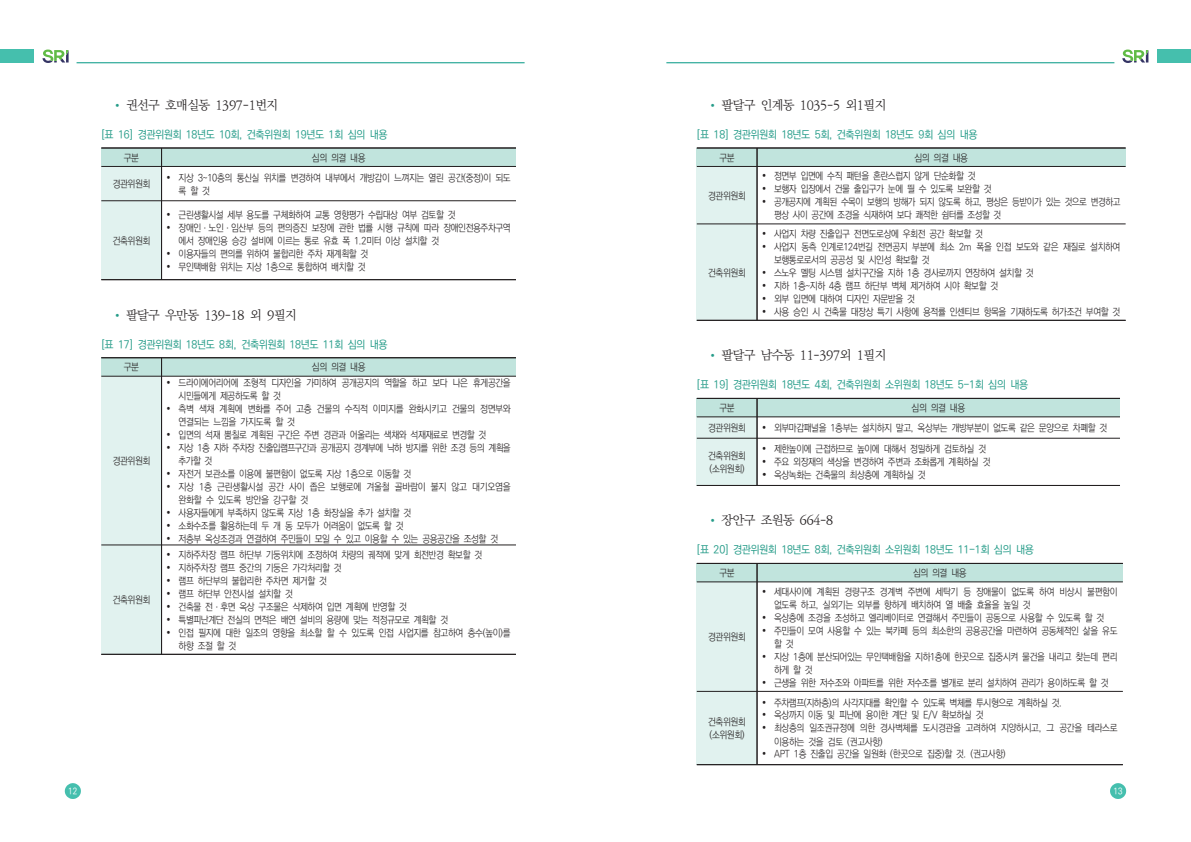
<style>
.page{position:relative;width:1191px;height:842px;background:#fff}
.page>*{position:absolute;margin:0;border:0;box-sizing:border-box;transform-origin:0 0}
.t1{font:300 12.5px "Ko Pub Batang";letter-spacing:-.04em;color:#231f20}
.t2{font:500 11px "Ko Pub Dotum";letter-spacing:-.05em;color:#269c89;scale:.95 1}
.t3{font:300 10px/13px "Ko Pub Dotum";letter-spacing:-.045em;color:#231f20;scale:.9 1}
.t4{font:500 9px "Ko Pub Dotum";color:#fff;scale:.89 1}
</style>
<div class="page">
<img style="left:64px;top:147px;width:1063px;height:645px">
<svg style="left:65px;top:783px;width:16px;height:16px"></svg>
<div style="left:101px;top:148px;width:60px;height:18px;background:#c1e4dd"></div>
<div style="left:161px;top:148px;width:355px;height:18px;background:#c1e4dd"></div>
<div style="left:101px;top:166px;width:60px;height:35px;background:#e1f2ef"></div>
<div style="left:101px;top:201px;width:60px;height:79px;background:#e1f2ef"></div>
<hr style="left:101px;top:166px;width:415px;height:1px;background:#231f20">
<hr style="left:101px;top:201px;width:415px;height:1px;background:#231f20">
<hr style="left:161px;top:148px;width:1px;height:132px;background:#231f20">
<hr style="left:101px;top:279px;width:415px;height:1px;background:#231f20">
<hr style="left:101px;top:148px;width:415px;height:1px;background:#231f20">
<div style="left:101px;top:358px;width:60px;height:18px;background:#c1e4dd"></div>
<div style="left:161px;top:358px;width:355px;height:18px;background:#c1e4dd"></div>
<div style="left:101px;top:376px;width:60px;height:169px;background:#e1f2ef"></div>
<div style="left:101px;top:545px;width:60px;height:109px;background:#e1f2ef"></div>
<hr style="left:101px;top:376px;width:415px;height:1px;background:#231f20">
<hr style="left:101px;top:545px;width:415px;height:1px;background:#231f20">
<hr style="left:161px;top:358px;width:1px;height:296px;background:#231f20">
<hr style="left:101px;top:654px;width:415px;height:1px;background:#231f20">
<hr style="left:101px;top:357px;width:415px;height:1px;background:#231f20">
<svg style="left:1110px;top:783px;width:16px;height:16px"></svg>
<div style="left:697px;top:148px;width:60px;height:18px;background:#c1e4dd"></div>
<div style="left:757px;top:148px;width:368px;height:18px;background:#c1e4dd"></div>
<div style="left:697px;top:166px;width:60px;height:58px;background:#e1f2ef"></div>
<div style="left:697px;top:224px;width:60px;height:96px;background:#e1f2ef"></div>
<hr style="left:697px;top:166px;width:428px;height:1px;background:#231f20">
<hr style="left:697px;top:224px;width:428px;height:1px;background:#231f20">
<hr style="left:757px;top:148px;width:1px;height:172px;background:#231f20">
<hr style="left:697px;top:320px;width:428px;height:1px;background:#231f20">
<hr style="left:697px;top:148px;width:428px;height:1px;background:#231f20">
<div style="left:697px;top:398px;width:60px;height:19px;background:#c1e4dd"></div>
<div style="left:757px;top:398px;width:362px;height:19px;background:#c1e4dd"></div>
<div style="left:697px;top:417px;width:60px;height:21px;background:#e1f2ef"></div>
<div style="left:697px;top:438px;width:60px;height:47px;background:#e1f2ef"></div>
<hr style="left:697px;top:417px;width:423px;height:1px;background:#231f20">
<hr style="left:697px;top:438px;width:423px;height:1px;background:#231f20">
<hr style="left:757px;top:398px;width:1px;height:87px;background:#231f20">
<hr style="left:697px;top:485px;width:423px;height:1px;background:#231f20">
<hr style="left:697px;top:398px;width:423px;height:1px;background:#231f20">
<div style="left:697px;top:563px;width:60px;height:19px;background:#c1e4dd"></div>
<div style="left:757px;top:563px;width:365px;height:19px;background:#c1e4dd"></div>
<div style="left:697px;top:582px;width:60px;height:109px;background:#e1f2ef"></div>
<div style="left:697px;top:691px;width:60px;height:74px;background:#e1f2ef"></div>
<hr style="left:697px;top:582px;width:425px;height:1px;background:#231f20">
<hr style="left:697px;top:691px;width:425px;height:1px;background:#231f20">
<hr style="left:757px;top:563px;width:1px;height:202px;background:#231f20">
<hr style="left:697px;top:764px;width:425px;height:1px;background:#231f20">
<hr style="left:697px;top:563px;width:425px;height:1px;background:#231f20">
<hr style="left:666px;top:63px;width:448px;height:1px;background:#009783">
<svg style="left:1122px;top:50px;width:26px;height:13px"></svg>
<div style="left:1157px;top:50px;width:34px;height:13px;background:#45bfad"></div>
<hr style="left:77px;top:63px;width:447px;height:1px;background:#009783">
<svg style="left:42px;top:50px;width:27px;height:13px"></svg>
<div style="left:0;top:50px;width:34px;height:13px;background:#45bfad"></div>
<p class="t1" style="left:126px;top:99px;width:154px">권선구 호매실동 1397-1번지</p>
<p class="t2" style="left:101px;top:129px;width:303px">[표 16] 경관위원회 18년도 10회, 건축위원회 19년도 1회 심의 내용</p>
<p class="t3" style="left:124px;top:152px;width:18px">구분</p>
<p class="t3" style="left:312px;top:152px;width:61px">심의 의결 내용</p>
<p class="t3" style="left:113px;top:178px;width:43px">경관위원회</p>
<p class="t3" style="left:179px;top:171px;width:370px">지상 3~10층의 통신실 위치를 변경하여 내부에서 개방감이 느껴지는 열린 공간(중정)이 되도 록 할 것</p>
<p class="t3" style="left:113px;top:235px;width:43px">건축위원회</p>
<p class="t3" style="left:179px;top:209px;width:370px">근린생활시설 세부 용도를 구체화하여 교통 영향평가 수립대상 여부 검토할 것<br>장애인ㆍ노인ㆍ임산부 등의 편의증진 보장에 관한 법률 시행 규칙에 따라 장애인전용주차구역 에서 장애인용 승강 설비에 이르는 통로 유효 폭 1.2미터 이상 설치할 것<br>이용자들의 편의를 위하여 불합리한 주차 재계획할 것<br>무인택배함 위치는 지상 1층으로 통합하여 배치할 것</p>
<p class="t1" style="left:126px;top:308px;width:172px">팔달구 우만동 139-18 외 9필지</p>
<p class="t2" style="left:101px;top:339px;width:303px">[표 17] 경관위원회 18년도 8회, 건축위원회 18년도 11회 심의 내용</p>
<p class="t3" style="left:124px;top:361px;width:18px">구분</p>
<p class="t3" style="left:312px;top:361px;width:61px">심의 의결 내용</p>
<p class="t3" style="left:113px;top:455px;width:43px">경관위원회</p>
<p class="t3" style="left:113px;top:594px;width:43px">건축위원회</p>
<p class="t3" style="left:179px;top:377px;width:371px">드라이에어리어에 조형적 디자인을 가미하여 공개공지의 역할을 하고 보다 나은 휴게공간을 시민들에게 제공하도록 할 것<br>측벽 색채 계획에 변화를 주어 고층 건물의 수직적 이미지를 완화시키고 건물의 정면부와 연결되는 느낌을 가지도록 할 것<br>입면의 석재 뿜칠로 계획된 구간은 주변 경관과 어울리는 색채와 석재재료로 변경할 것<br>지상 1층 지하 주차장 진출입램프구간과 공개공지 경계부에 낙하 방지를 위한 조경 등의 계획을 추가할 것<br>자전거 보관소를 이용에 불편함이 없도록 지상 1층으로 이동할 것<br>지상 1층 근린생활시설 공간 사이 좁은 보행로에 겨울철 골바람이 불지 않고 대기오염을 완화할 수 있도록 방안을 강구할 것<br>사용자들에게 부족하지 않도록 지상 1층 화장실을 추가 설치할 것<br>소화수조를 활용하는데 두 개 동 모두가 어려움이 없도록 할 것<br>저층부 옥상조경과 연결하여 주민들이 모일 수 있고 이용할 수 있는 공용공간을 조성할 것</p>
<p class="t3" style="left:179px;top:548px;width:370px">지하주차장 램프 하단부 기둥위치에 조정하여 차량의 궤적에 맞게 회전반경 확보할 것 지하주차장 램프 중간의 기둥은 가각처리할 것<br>램프 하단부의 불합리한 주차면 제거할 것<br>램프 하단부 안전시설 설치할 것<br>건축물 전ㆍ후면 옥상 구조물은 삭제하여 입면 계획에 반영할 것<br>특별피난계단 전실의 면적은 배연 설비의 용량에 맞는 적정규모로 계획할 것<br>인접 필지에 대한 일조의 영향을 최소할 할 수 있도록 인접 사업지를 참고하여 층수(높이)를 하향 조절 할 것</p>
<p class="t4" style="left:68px;top:787px;width:12px">12</p>
<p class="t1" style="left:721px;top:99px;width:166px">팔달구 인계동 1035-5 외1필지</p>
<p class="t2" style="left:697px;top:129px;width:297px">[표 18] 경관위원회 18년도 5회, 건축위원회 18년도 9회 심의 내용</p>
<p class="t3" style="left:719px;top:152px;width:18px">구분</p>
<p class="t3" style="left:914px;top:152px;width:61px">심의 의결 내용</p>
<p class="t3" style="left:708px;top:190px;width:43px">경관위원회</p>
<p class="t3" style="left:774px;top:170px;width:386px">정면부 입면에 수직 패턴을 혼란스럽지 않게 단순화할 것<br>보행자 입장에서 건물 출입구가 눈에 띌 수 있도록 보완할 것<br>공개공지에 계획된 수목이 보행의 방해가 되지 않도록 하고, 평상은 등받이가 있는 것으로 변경하고 평상 사이 공간에 조경을 식재하여 보다 쾌적한 쉼터를 조성할 것</p>
<p class="t3" style="left:708px;top:267px;width:43px">건축위원회</p>
<p class="t3" style="left:774px;top:228px;width:386px">사업지 차량 진출입구 전면도로상에 우회전 공간 확보할 것<br>사업지 동측 인계로124번길 전면공지 부분에 최소 2m 폭을 인접 보도와 같은 재질로 설치하여 보행통로로서의 공공성 및 시인성 확보할 것<br>스노우 멜팅 시스템 설치구간을 지하 1층 경사로까지 연장하여 설치할 것<br>지하 1층~지하 4층 램프 하단부 벽체 제거하여 시야 확보할 것<br>외부 입면에 대하여 디자인 자문받을 것<br>사용 승인 시 건축물 대장상 특기 사항에 용적률 인센티브 항목을 기재하도록 허가조건 부여할 것</p>
<p class="t1" style="left:721px;top:349px;width:166px">팔달구 남수동 11-397외 1필지</p>
<p class="t2" style="left:697px;top:379px;width:350px">[표 19] 경관위원회 18년도 4회, 건축위원회 소위원회 18년도 5-1회 심의 내용</p>
<p class="t3" style="left:719px;top:402px;width:18px">구분</p>
<p class="t3" style="left:911px;top:402px;width:61px">심의 의결 내용</p>
<p class="t3" style="left:708px;top:422px;width:43px">경관위원회</p>
<p class="t3" style="left:774px;top:422px;width:372px">외부마감패널을 1층부는 설치하지 말고, 옥상부는 개방부분이 없도록 같은 문양으로 차폐할 것</p>
<p class="t3" style="left:708px;top:450px;width:43px">건축위원회 (소위원회)</p>
<p class="t3" style="left:774px;top:443px;width:242px">제한높이에 근접하므로 높이에 대해서 정밀하게 검토하실 것 주요 외장재의 색상을 변경하여 주변과 조화롭게 계획하실 것 옥상녹화는 건축물의 최상층에 계획하실 것</p>
<p class="t1" style="left:721px;top:514px;width:113px">장안구 조원동 664-8</p>
<p class="t2" style="left:697px;top:544px;width:356px">[표 20] 경관위원회 18년도 8회, 건축위원회 소위원회 18년도 11-1회 심의 내용</p>
<p class="t3" style="left:719px;top:567px;width:18px">구분</p>
<p class="t3" style="left:913px;top:567px;width:61px">심의 의결 내용</p>
<p class="t3" style="left:708px;top:631px;width:43px">경관위원회</p>
<p class="t3" style="left:708px;top:716px;width:43px">건축위원회 (소위원회)</p>
<p class="t3" style="left:774px;top:585px;width:383px">세대사이에 계획된 경량구조 경계벽 주변에 세탁기 등 장애물이 없도록 하여 비상시 불편함이 없도록 하고, 실외기는 외부를 향하게 배치하여 열 배출 효율을 높일 것<br>옥상층에 조경을 조성하고 엘리베이터로 연결해서 주민들이 공동으로 사용할 수 있도록 할 것 주민들이 모여 사용할 수 있는 북카페 등의 최소한의 공용공간을 마련하여 공동체적인 삶을 유도 할 것<br>지상 1층에 분산되어있는 무인택배함을 지하1층에 한곳으로 집중시켜 물건을 내리고 찾는데 편리 하게 할 것<br>근생을 위한 저수조와 아파트를 위한 저수조를 별개로 분리 설치하여 관리가 용이하도록 할 것</p>
<p class="t3" style="left:774px;top:696px;width:383px">주차램프(지하층)의 사각지대를 확인할 수 있도록 벽체를 투시형으로 계획하실 것.<br>옥상까지 이동 및 피난에 용이한 계단 및 E/V 확보하실 것<br>최상층의 일조권규정에 의한 경사벽체를 도시경관을 고려하여 지양하시고, 그 공간을 테라스로 이용하는 것을 검토 (권고사항)<br>APT 1층 진출입 공간을 일원화 (한곳으로 집중)할 것. (권고사항)</p>
<p class="t4" style="left:1113px;top:787px;width:12px">13</p>
</div>
